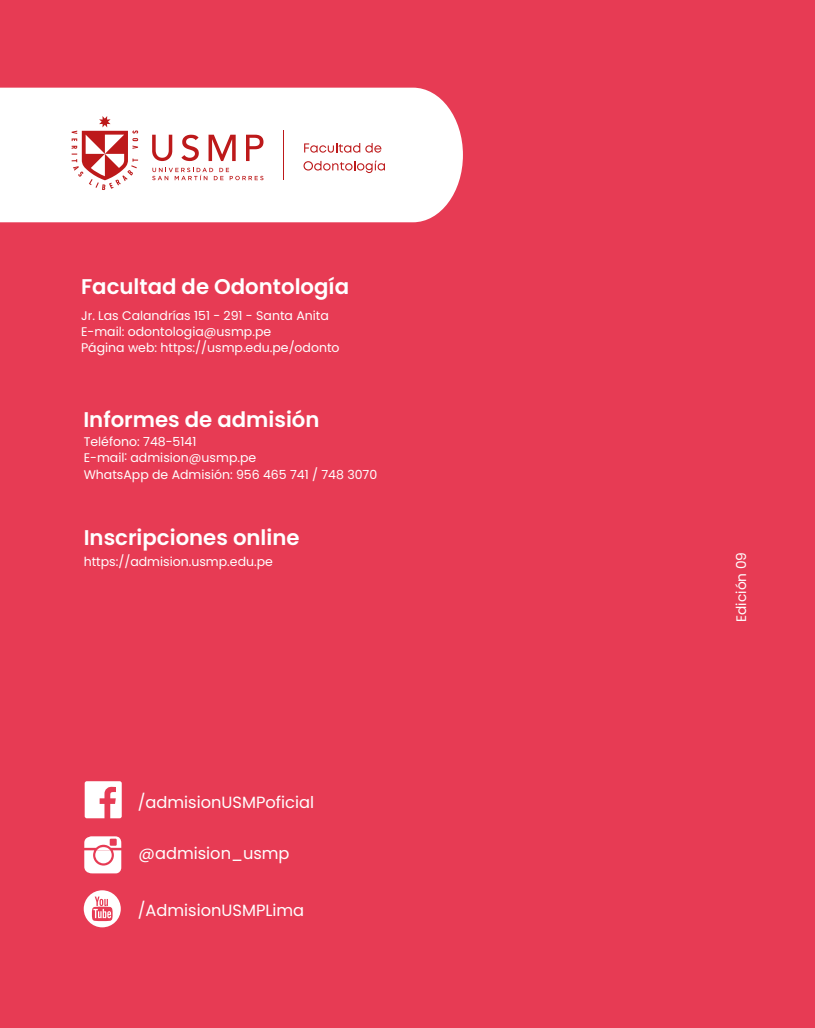
<style>
.page{position:relative;width:815px;height:1028px;background:#e73b54}
.page>*{position:absolute;margin:0;border:0;box-sizing:border-box;transform-origin:0 0}
.t1{font:600 21.25px "Poppins";color:#fff}
.t2{font:16.25px "Poppins";color:#fff}
.t3{font:13.75px "Poppins";color:#fff}
.t4{font:12.5px/16.2px "Poppins";color:#fff}
</style>
<div class="page">
<div style="left:0;top:88px;width:463px;height:134px;background:#fff"></div>
<hr style="left:283px;top:131px;width:1px;height:49px;background:#bd191a">
<svg style="left:304px;top:143px;width:77px;height:10px"></svg>
<svg style="left:303px;top:161px;width:82px;height:12px"></svg>
<svg style="left:152px;top:168px;width:111px;height:12px"></svg>
<svg style="left:152px;top:135px;width:20px;height:26px"></svg>
<svg style="left:181px;top:135px;width:18px;height:26px"></svg>
<svg style="left:209px;top:135px;width:27px;height:26px"></svg>
<svg style="left:246px;top:135px;width:17px;height:26px"></svg>
<svg style="left:72px;top:116px;width:66px;height:74px;background:#eab6b6"></svg>
<svg style="left:85px;top:781px;width:37px;height:37px"></svg>
<svg style="left:84px;top:836px;width:37px;height:37px"></svg>
<svg style="left:84px;top:890px;width:37px;height:37px"></svg>
<h1 class="t1" style="left:81px;top:274px;width:270px">Facultad de Odontología</h1>
<p class="t4" style="left:81px;top:307px;width:260px">Jr. Las Calandrías 151 - 291 - Santa Anita<br>E-mail: odontologia@usmp.pe<br>Página web: https://usmp.edu.pe/odonto</p>
<h1 class="t1" style="left:83px;top:407px;width:238px">Informes de admisión</h1>
<p class="t4" style="left:84px;top:433px;width:295px">Teléfono: 748-5141<br>E-mail: admision@usmp.pe<br>WhatsApp de Admisión: 956 465 741 / 748 3070</p>
<h1 class="t1" style="left:84px;top:525px;width:217px">Inscripciones online</h1>
<p class="t4" style="left:84px;top:553px;width:191px">https://admision.usmp.edu.pe</p>
<h2 class="t2" style="left:138px;top:792px;width:178px">/admisionUSMPoficial</h2>
<h2 class="t2" style="left:139px;top:844px;width:152px">@admision_usmp</h2>
<h2 class="t2" style="left:138px;top:901px;width:168px">/AdmisionUSMPLima</h2>
<p class="t3" style="left:733px;top:622px;width:72px;rotate:-90deg">dE ci ói n 0 9</p>
</div>
